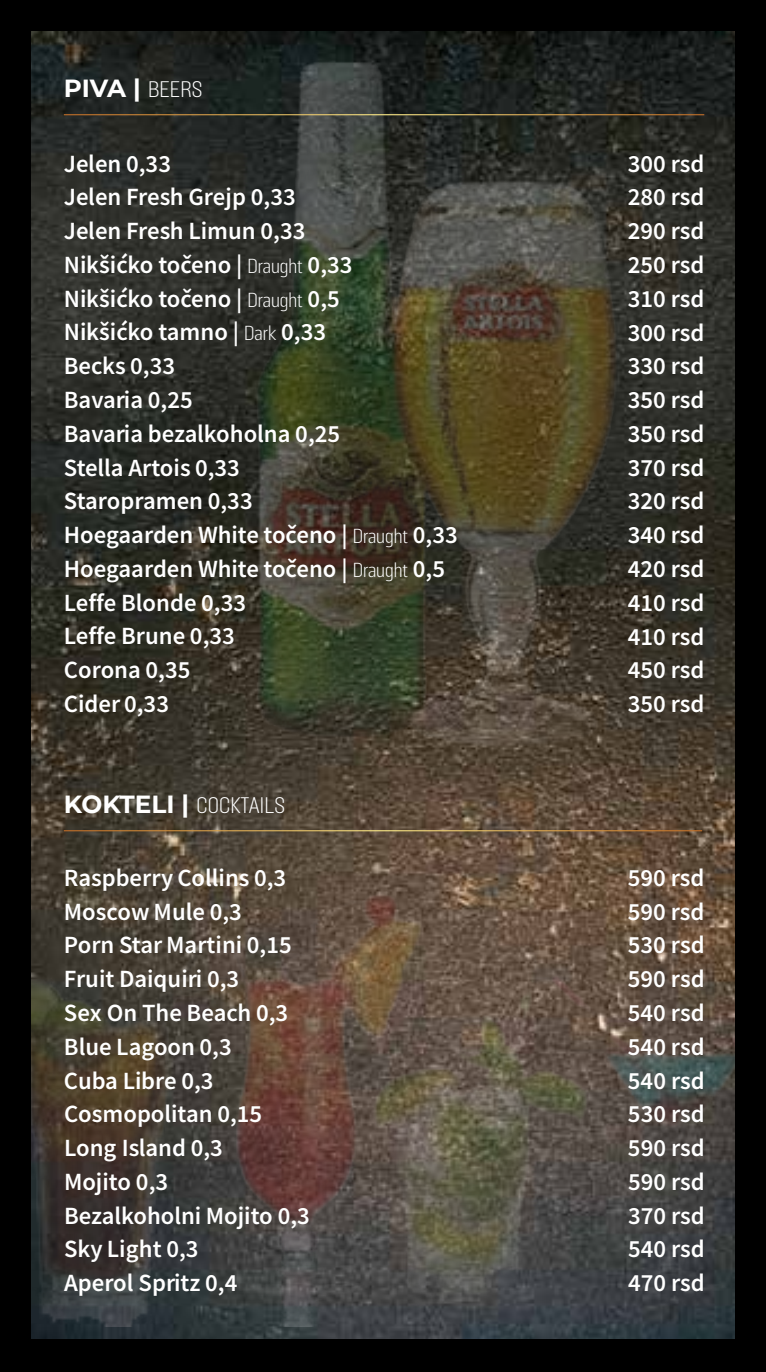
<style>
.page{position:relative;width:766px;height:1372px;background:#fff}
.page>*{position:absolute;margin:0;border:0;box-sizing:border-box;transform-origin:0 0}
.t1{font:24.75px/33.8px "Source Sans Variable";letter-spacing:.035em;color:#fff}
.t2{font:700 24.75px "Montserrat";color:#fff}
.t3{font:300 22.5px "Solido Constricted";letter-spacing:.01em;color:#fff}
.s1{font-family:"Solido Constricted";font-weight:300;font-size:22.5px}
.s2{font-family:"Solido Constricted";font-weight:300;font-size:20.25px}
.s3{font-family:"Montserrat";font-weight:700;font-size:24.75px}
</style>
<div class="page">
<div style="left:0;top:0;width:765px;height:1371px;background:#000"></div>
<img style="left:32px;top:32px;width:701px;height:1306px">
<img style="left:32px;top:885px;width:701px;height:441px">
<img style="left:152px;top:50px;width:565px;height:697px">
<hr style="left:64px;top:114px;width:640px;height:1px;background:#fff">
<hr style="left:64px;top:830px;width:638px;height:1px;background:#fff">
<p class="t2" style="left:64px;top:70px;width:140px">PIVA | <span class="s1">BEERS</span></p>
<p class="t1" style="left:64px;top:147px;width:394px">Jelen 0,33<br>Jelen Fresh Grejp 0,33<br>Jelen Fresh Limun 0,33<br>Nikšićko točeno | <span class="s2">Draught</span> 0,33<br>Nikšićko točeno | <span class="s2">Draught</span> 0,5<br>Nikšićko tamno | <span class="s2">Dark</span> 0,33<br>Becks 0,33<br>Bavaria 0,25<br>Bavaria bezalkoholna 0,25<br>Stella Artois 0,33<br>Staropramen 0,33<br>Hoegaarden White točeno | <span class="s2">Draught</span> 0,33<br>Hoegaarden White točeno | <span class="s2">Draught</span> 0,5<br>Leffe Blonde 0,33<br>Leffe Brune 0,33<br>Corona 0,35<br>Cider 0,33</p>
<p class="t1" style="left:627px;top:147px;width:78px;text-align:justify">300 rsd 280 rsd 290 rsd 250 rsd 310 rsd 300 rsd 330 rsd 350 rsd 350 rsd 370 rsd 320 rsd 340 rsd 420 rsd 410 rsd 410 rsd 450 rsd 350 rsd</p>
<p class="t3" style="left:64px;top:792px;width:223px"><span class="s3">KOKTELI |</span> COCKTAILS</p>
<p class="t1" style="left:64px;top:861px;width:223px">Raspberry Collins 0,3</p>
<p class="t1" style="left:627px;top:861px;width:78px">590 rsd</p>
<p class="t1" style="left:64px;top:894px;width:178px">Moscow Mule 0,3</p>
<p class="t1" style="left:627px;top:894px;width:78px">590 rsd</p>
<p class="t1" style="left:64px;top:928px;width:228px">Porn Star Martini 0,15</p>
<p class="t1" style="left:627px;top:928px;width:78px">530 rsd</p>
<p class="t1" style="left:64px;top:962px;width:176px">Fruit Daiquiri 0,3</p>
<p class="t1" style="left:627px;top:962px;width:78px">590 rsd</p>
<p class="t1" style="left:64px;top:996px;width:225px">Sex On The Beach 0,3</p>
<p class="t1" style="left:627px;top:996px;width:78px">540 rsd</p>
<p class="t1" style="left:64px;top:1029px;width:168px">Blue Lagoon 0,3</p>
<p class="t1" style="left:627px;top:1029px;width:78px">540 rsd</p>
<p class="t1" style="left:64px;top:1063px;width:150px">Cuba Libre 0,3</p>
<p class="t1" style="left:627px;top:1063px;width:78px">540 rsd</p>
<p class="t1" style="left:64px;top:1097px;width:199px">Cosmopolitan 0,15</p>
<p class="t1" style="left:627px;top:1097px;width:78px">530 rsd</p>
<p class="t1" style="left:64px;top:1131px;width:159px">Long Island 0,3</p>
<p class="t1" style="left:627px;top:1131px;width:78px">590 rsd</p>
<p class="t1" style="left:64px;top:1164px;width:105px">Mojito 0,3</p>
<p class="t1" style="left:627px;top:1164px;width:78px">590 rsd</p>
<p class="t1" style="left:64px;top:1198px;width:246px">Bezalkoholni Mojito 0,3</p>
<p class="t1" style="left:628px;top:1198px;width:78px">370 rsd</p>
<p class="t1" style="left:64px;top:1232px;width:135px">Sky Light 0,3</p>
<p class="t1" style="left:628px;top:1232px;width:78px">540 rsd</p>
<p class="t1" style="left:64px;top:1266px;width:174px">Aperol Spritz 0,4</p>
<p class="t1" style="left:628px;top:1266px;width:78px">470 rsd</p>
</div>
